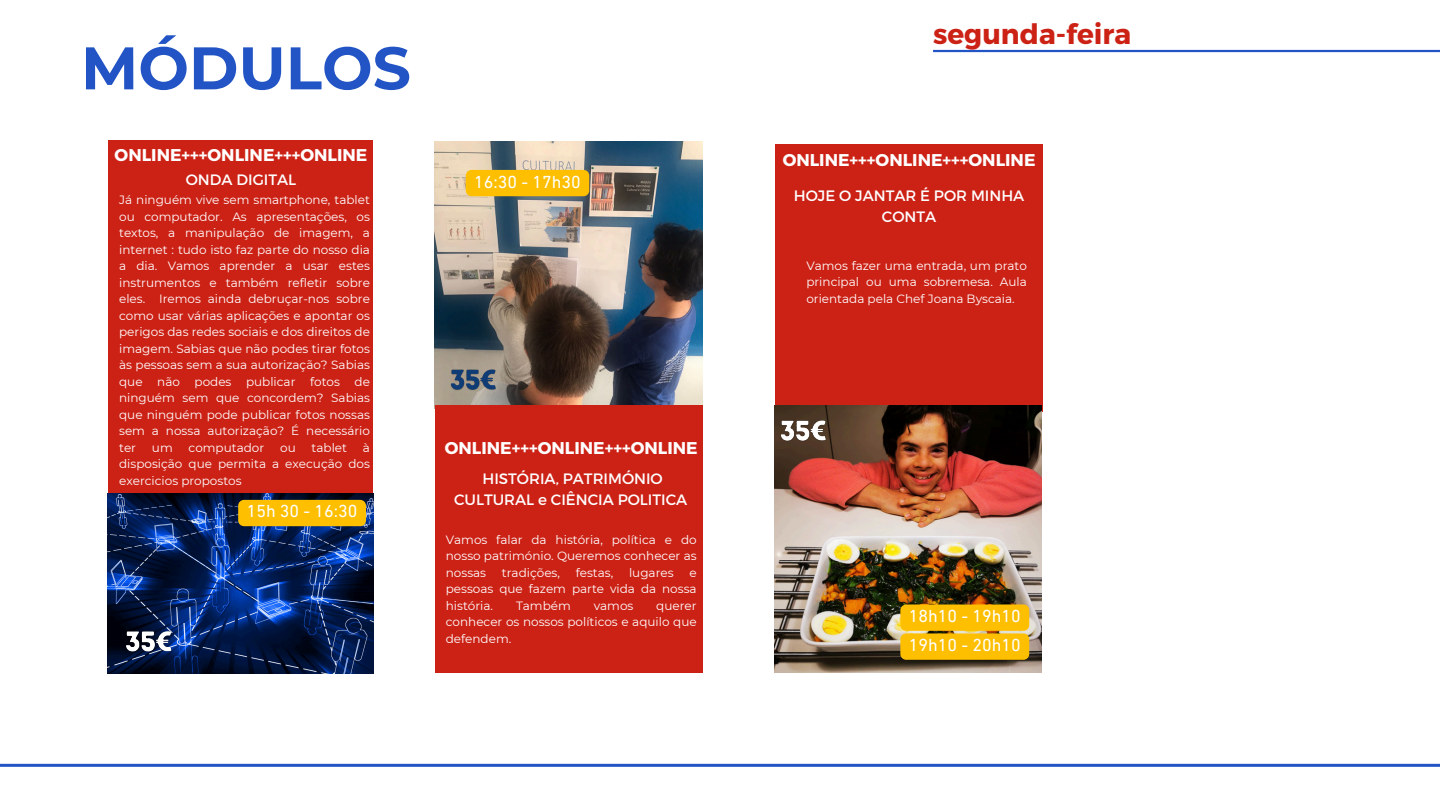
<style>
.page{position:relative;width:1440px;height:810px;background:#fff}
.page>*{position:absolute;margin:0;border:0;box-sizing:border-box;transform-origin:0 0}
.t1{font:700 60px "Montserrat";color:#2254c5}
.t2{font:700 28px "Montserrat";color:#cc2216}
.t3{font:17.8px "DIN Next LT Pro";color:#fff}
.t4{font:700 17px "Montserrat";color:#fff}
.t5{font:15px/20.9px "Montserrat";color:#fff;text-align:center}
.t6{font:12px/16.5px "Montserrat";color:#fff;text-align:justify}
</style>
<div class="page">
<hr style="left:933px;top:50px;width:507px;height:2px;background:#2254c5">
<hr style="left:0;top:764px;width:1440px;height:3px;background:#2254c5">
<img style="left:435px;top:141px;width:267px;height:264px">
<div style="left:435px;top:405px;width:267px;height:267px;background:#cc2216"></div>
<div style="left:775px;top:144px;width:267px;height:268px;background:#cc2216"></div>
<div style="left:466px;top:170px;width:123px;height:26px;background:#febf00"></div>
<img style="left:448px;top:364px;width:51px;height:33px">
<img style="left:775px;top:406px;width:267px;height:267px">
<img style="left:779px;top:415px;width:50px;height:33px">
<svg style="left:900px;top:605px;width:129px;height:55px"></svg>
<div style="left:109px;top:140px;width:264px;height:360px;background:#cc2216"></div>
<img style="left:108px;top:493px;width:265px;height:180px">
<img style="left:124px;top:625px;width:51px;height:34px">
<div style="left:238px;top:500px;width:128px;height:26px;background:#febf00"></div>
<h4 class="t1" style="left:81px;top:31px;width:331px">MÓDULOS</h4>
<h5 class="t4" style="left:115px;top:144px;width:254px">ONLINE+++ONLINE+++ONLINE</h5>
<p class="t5" style="left:186px;top:169px;width:112px">ONDA DIGITAL</p>
<p class="t6" style="left:119px;top:192px;width:252px">Já ninguém vive sem smartphone, tablet ou computador. As apresentações, os textos, a manipulação de imagem, a internet : tudo isto faz parte do nosso dia a dia. Vamos aprender a usar estes instrumentos e também refletir sobre eles. Iremos ainda debruçar-nos sobre como usar várias aplicações e apontar os perigos das redes sociais e dos direitos de imagem. Sabias que não podes tirar fotos às pessoas sem a sua autorização? Sabias que não podes publicar fotos de ninguém sem que concordem? Sabias que ninguém pode publicar fotos nossas sem a nossa autorização? É necessário ter</p>
<p class="t6" style="left:152px;top:439px;width:22px">um</p>
<p class="t6" style="left:189px;top:439px;width:77px">computador</p>
<p class="t6" style="left:280px;top:439px;width:17px">ou</p>
<p class="t6" style="left:312px;top:439px;width:37px">tablet</p>
<p class="t6" style="left:119px;top:439px;width:252px;text-indent:244px">à disposição que permita a execução dos exercicios propostos</p>
<h5 class="t3" style="left:247px;top:504px;width:112px">15h 30 - 16:30</h5>
<p class="t3" style="left:474px;top:174px;width:108px">16:30 - 17h30</p>
<p class="t4" style="left:445px;top:437px;width:254px">ONLINE+++ONLINE+++ONLINE</p>
<p class="t5" style="left:454px;top:468px;width:235px">HISTÓRIA, PATRIMÓNIO<br>CULTURAL e CIÊNCIA POLITICA</p>
<p class="t6" style="left:446px;top:531px;width:252px">Vamos falar da história, política e do nosso património. Queremos conhecer as nossas</p>
<p class="t6" style="left:502px;top:564px;width:60px">tradições,</p>
<p class="t6" style="left:576px;top:564px;width:39px">festas,</p>
<p class="t6" style="left:629px;top:564px;width:46px">lugares</p>
<p class="t6" style="left:446px;top:564px;width:252px;text-indent:244px">e pessoas que fazem parte vida da nossa história.</p>
<p class="t6" style="left:516px;top:597px;width:56px">Também</p>
<p class="t6" style="left:594px;top:597px;width:41px">vamos</p>
<p class="t6" style="left:446px;top:597px;width:252px;text-indent:210px">querer conhecer os nossos políticos e aquilo que defendem.</p>
<h6 class="t2" style="left:933px;top:15px;width:200px">segunda-feira</h6>
<h5 class="t4" style="left:783px;top:149px;width:254px">ONLINE+++ONLINE+++ONLINE</h5>
<p class="t5" style="left:794px;top:184px;width:232px">HOJE O JANTAR É POR MINHA<br>CONTA</p>
<h5 class="t6" style="left:806px;top:257px;width:222px">Vamos fazer uma entrada, um prato principal ou uma sobremesa. Aula orientada pela Chef Joana Byscaia.</h5>
<h4 class="t3" style="left:909px;top:609px;width:113px">18h10 - 19h10</h4>
<h3 class="t3" style="left:909px;top:638px;width:113px">19h10 - 20h10</h3>
</div>
